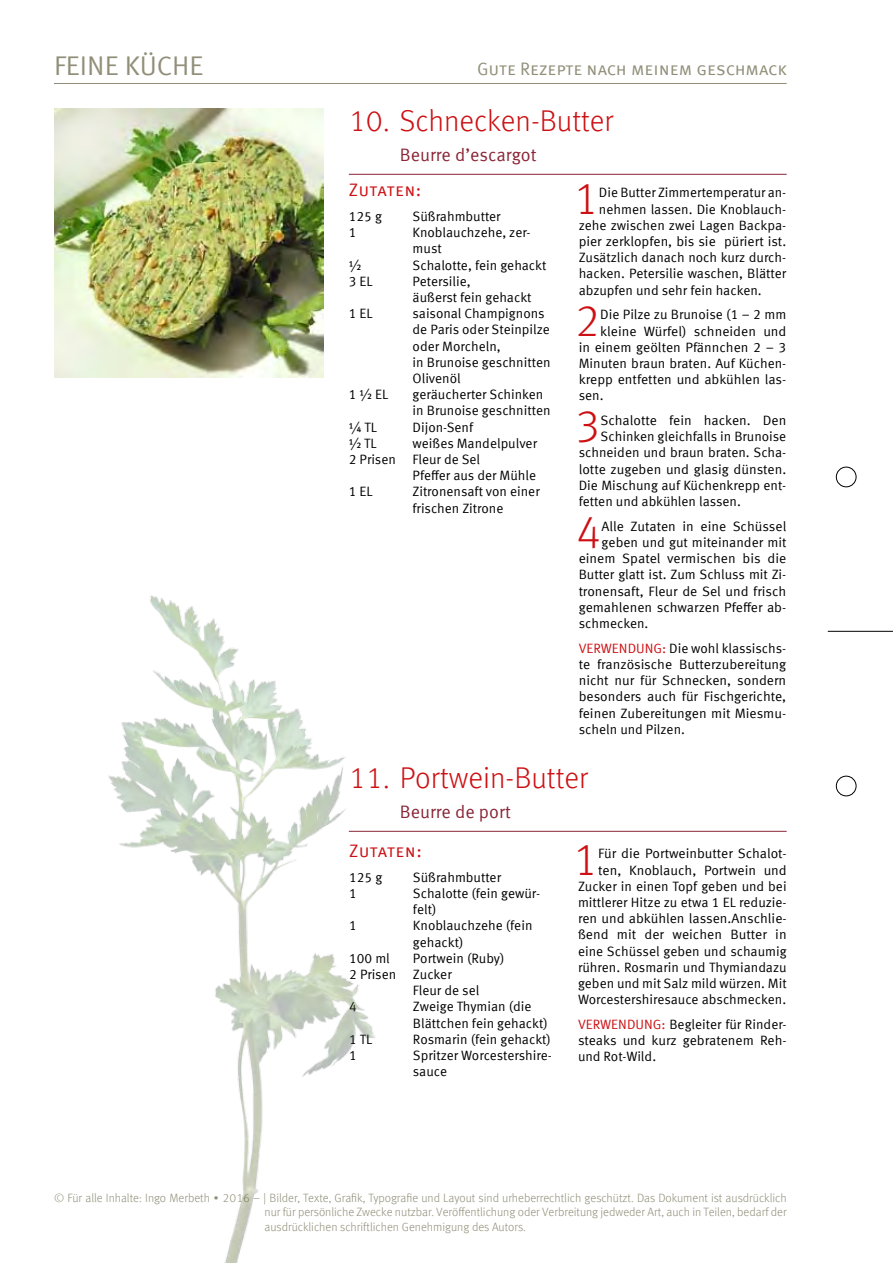
<style>
.page{position:relative;width:893px;height:1263px;background:#fff}
.page>*{position:absolute;margin:0;border:0;box-sizing:border-box;transform-origin:0 0}
.t1{font:300 45.3px "Meta Offc";color:#cd1013}
.t2{font:300 30px "Meta Offc";color:#cd1013}
.t3{font:27px "Meta Sc Offc Norm";color:#918f79}
.t4{font:18px "Meta Sc Offc Norm";letter-spacing:-.005em;color:#918f79}
.t5{font:18px "Meta Offc Norm";color:#8a2537}
.t6{font:18px "Meta Sc Offc Norm";letter-spacing:.01em;color:#cd1013}
.t7{font:13.5px/16.2px "Meta Offc Norm";color:#000}
.t8{font:300 12px/14.4px "Meta Offc";color:#918f79;text-align:justify}
.s1{color:#cd1013}
</style>
<div class="page">
<div style="left:836px;top:467px;width:20px;height:20px;border:1px solid #000;border-radius:50%"></div>
<div style="left:836px;top:776px;width:20px;height:20px;border:1px solid #000;border-radius:50%"></div>
<hr style="left:828px;top:631px;width:65px;height:1px;background:#000">
<hr style="left:54px;top:83px;width:733px;height:1px;background:#918f79">
<hr style="left:349px;top:831px;width:438px;height:1px;background:#8a2537">
<img style="left:54px;top:108px;width:269px;height:270px">
<hr style="left:349px;top:174px;width:438px;height:1px;background:#8a2537">
<img style="left:108px;top:595px;width:272px;height:668px">
<h3 class="t3" style="left:54px;top:50px;width:151px">FEINE KÜCHE</h3>
<h3 class="t4" style="left:477px;top:58px;width:311px">Gute Rezepte nach meinem geschmack</h3>
<h2 class="t2" style="left:349px;top:104px;width:266px">10. Schnecken-Butter</h2>
<h3 class="t5" style="left:400px;top:144px;width:138px">Beurre d’escargot</h3>
<h3 class="t6" style="left:349px;top:180px;width:74px">Zutaten:</h3>
<p class="t7" style="left:349px;top:208px;width:35px">125 g</p>
<p class="t7" style="left:413px;top:208px;width:90px">Süßrahmbutter</p>
<p class="t7" style="left:349px;top:225px;width:9px">1</p>
<p class="t7" style="left:413px;top:225px;width:120px">Knoblauchzehe, zer&shy;must</p>
<p class="t7" style="left:349px;top:257px;width:14px">½</p>
<p class="t7" style="left:413px;top:257px;width:135px">Schalotte, fein gehackt</p>
<p class="t7" style="left:349px;top:273px;width:26px">3 EL</p>
<p class="t7" style="left:413px;top:273px;width:120px">Petersilie,<br>äußerst fein gehackt</p>
<p class="t7" style="left:349px;top:306px;width:26px">1 EL</p>
<p class="t7" style="left:413px;top:306px;width:139px">saisonal Champignons de Paris oder Steinpilze oder Morcheln,<br>in Brunoise geschnitten<br>Olivenöl</p>
<p class="t7" style="left:349px;top:387px;width:41px">1 ½ EL</p>
<p class="t7" style="left:413px;top:387px;width:139px">geräucherter Schinken in Brunoise geschnitten</p>
<p class="t7" style="left:349px;top:419px;width:30px">¼ TL</p>
<p class="t7" style="left:413px;top:419px;width:62px">Dijon-Senf</p>
<p class="t7" style="left:349px;top:435px;width:29px">½ TL</p>
<p class="t7" style="left:413px;top:435px;width:126px">weißes Mandelpulver</p>
<p class="t7" style="left:349px;top:451px;width:133px">2 Prisen Fleur de Sel</p>
<p class="t7" style="left:413px;top:468px;width:125px">Pfeffer aus der Mühle</p>
<p class="t7" style="left:349px;top:484px;width:26px">1 EL</p>
<p class="t7" style="left:413px;top:484px;width:129px">Zitronensaft von einer frischen Zitrone</p>
<h1 class="t1" style="left:573px;top:172px;width:27px">1</h1>
<p class="t7" style="left:599px;top:185px;width:189px">Die Butter Zimmertemperatur an-</p>
<p class="t7" style="left:599px;top:201px;width:189px">nehmen lassen. Die Knoblauch-</p>
<p class="t7" style="left:579px;top:217px;width:209px">zehe zwischen zwei Lagen Backpa-</p>
<p class="t7" style="left:579px;top:234px;width:209px">pier zerklopfen, bis sie püriert ist.</p>
<p class="t7" style="left:579px;top:250px;width:209px">Zusätzlich danach noch kurz durch-</p>
<p class="t7" style="left:579px;top:266px;width:209px">hacken. Petersilie waschen, Blätter</p>
<p class="t7" style="left:579px;top:282px;width:185px">abzupfen und sehr fein hacken.</p>
<h1 class="t1" style="left:574px;top:294px;width:27px">2</h1>
<p class="t7" style="left:600px;top:307px;width:187px">Die Pilze zu Brunoise (1 – 2 mm</p>
<p class="t7" style="left:600px;top:323px;width:188px">kleine Würfel) schneiden und</p>
<p class="t7" style="left:579px;top:339px;width:209px">in einem geölten Pfännchen 2 – 3</p>
<p class="t7" style="left:579px;top:355px;width:209px">Minuten braun braten. Auf Küchen-</p>
<p class="t7" style="left:579px;top:372px;width:209px">krepp entfetten und abkühlen las-</p>
<p class="t7" style="left:579px;top:388px;width:26px">sen.</p>
<h1 class="t1" style="left:575px;top:400px;width:27px">3</h1>
<p class="t7" style="left:601px;top:413px;width:187px">Schalotte fein hacken. Den</p>
<p class="t7" style="left:601px;top:429px;width:187px">Schinken gleichfalls in Brunoise</p>
<p class="t7" style="left:579px;top:445px;width:209px">schneiden und braun braten. Scha-</p>
<p class="t7" style="left:579px;top:461px;width:209px">lotte zugeben und glasig dünsten.</p>
<p class="t7" style="left:579px;top:477px;width:209px">Die Mischung auf Küchenkrepp ent-</p>
<p class="t7" style="left:579px;top:494px;width:164px">fetten und abkühlen lassen.</p>
<h1 class="t1" style="left:576px;top:505px;width:27px">4</h1>
<p class="t7" style="left:602px;top:518px;width:186px">Alle Zutaten in eine Schüssel</p>
<p class="t7" style="left:602px;top:534px;width:186px">geben und gut miteinander mit</p>
<p class="t7" style="left:579px;top:551px;width:209px">einem Spatel vermischen bis die</p>
<p class="t7" style="left:579px;top:567px;width:209px">Butter glatt ist. Zum Schluss mit Zi-</p>
<p class="t7" style="left:579px;top:583px;width:209px">tronensaft, Fleur de Sel und frisch</p>
<p class="t7" style="left:579px;top:599px;width:209px">gemahlenen schwarzen Pfeffer ab-</p>
<p class="t7" style="left:579px;top:615px;width:71px">schmecken.</p>
<p class="t7" style="left:579px;top:640px;width:209px;text-align:justify"><span class="s1">VERWENDUNG:</span> Die wohl klassischs&shy;te französische Butterzubereitung nicht nur für Schnecken, sondern besonders auch für Fischgerichte, feinen Zubereitungen mit Miesmu&shy;scheln und Pilzen.</p>
<h2 class="t2" style="left:349px;top:761px;width:241px">11. Portwein-Butter</h2>
<h3 class="t5" style="left:400px;top:801px;width:113px">Beurre de port</h3>
<h3 class="t6" style="left:349px;top:840px;width:74px">Zutaten:</h3>
<p class="t7" style="left:349px;top:869px;width:35px">125 g</p>
<p class="t7" style="left:413px;top:869px;width:90px">Süßrahmbutter</p>
<p class="t7" style="left:349px;top:885px;width:9px">1</p>
<p class="t7" style="left:413px;top:885px;width:129px">Schalotte (fein gewür&shy;felt)</p>
<p class="t7" style="left:349px;top:918px;width:9px">1</p>
<p class="t7" style="left:413px;top:918px;width:121px">Knoblauchzehe (fein gehackt)</p>
<p class="t7" style="left:349px;top:950px;width:42px">100 ml</p>
<p class="t7" style="left:413px;top:950px;width:93px">Portwein (Ruby)</p>
<p class="t7" style="left:349px;top:966px;width:104px">2 Prisen Zucker</p>
<p class="t7" style="left:413px;top:983px;width:68px">Fleur de sel</p>
<p class="t7" style="left:349px;top:999px;width:9px">4</p>
<p class="t7" style="left:413px;top:999px;width:136px">Zweige Thymian (die<br>Blättchen fein gehackt)</p>
<p class="t7" style="left:349px;top:1031px;width:25px">1 TL</p>
<p class="t7" style="left:413px;top:1031px;width:140px">Rosmarin (fein gehackt)</p>
<p class="t7" style="left:349px;top:1047px;width:9px">1</p>
<p class="t7" style="left:413px;top:1047px;width:140px">Spritzer Worcestershire&shy;sauce</p>
<h1 class="t1" style="left:572px;top:833px;width:27px">1</h1>
<p class="t7" style="left:578px;top:846px;width:210px;text-align:right">Für die Portweinbutter Schalot&shy;ten, Knoblauch, Portwein und Zucker in einen Topf geben und bei mittlerer Hitze zu etwa 1 EL reduzie&shy;ren und abkühlen lassen.Anschlie&shy;ßend mit der weichen Butter in eine Schüssel geben und schaumig rühren. Rosmarin und Thymiandazu geben und mit Salz mild würzen. Mit Worcestershiresauce abschmecken.</p>
<p class="t7" style="left:578px;top:1016px;width:210px;text-align:justify"><span class="s1">VERWENDUNG:</span> Begleiter für Rinder&shy;steaks und kurz gebratenem Reh&shy;und Rot-Wild.</p>
<p class="t8" style="left:264px;top:1191px;width:524px;text-indent:-210px">© Für alle Inhalte: Ingo Merbeth ∙ 2016 – | Bilder, Texte, Grafik, Typografie und Layout sind urheberrechtlich geschützt. Das Dokument ist ausdrücklich nur für persönliche Zwecke nutzbar. Veröffentlichung oder Verbreitung jedweder Art, auch in Teilen, bedarf der ausdrücklichen schriftlichen Genehmigung des Autors.</p>
</div>
